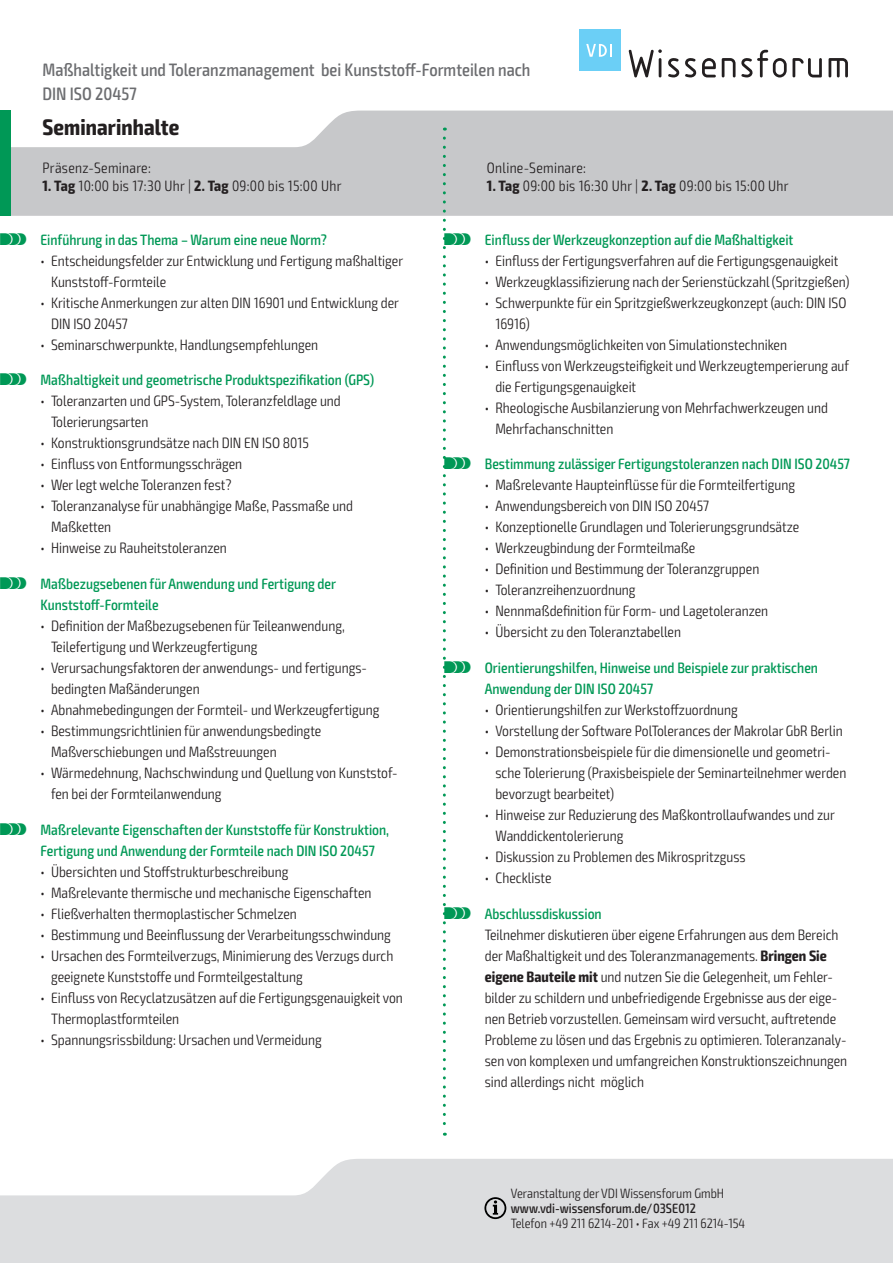
<style>
.page{position:relative;width:893px;height:1263px;background:#fff}
.page>*{position:absolute;margin:0;border:0;box-sizing:border-box;transform-origin:0 0}
.t1{font:700 condensed 22.5px "Exo 2";letter-spacing:.005em;color:#231f20}
.t2{font:500 condensed 18px/24px "Exo 2";color:#6c6d70}
.t3{font:300 condensed 15px/21px "Exo 2";color:#231f20}
.t4{font:500 condensed 15px/21px "Exo 2";color:#009856}
.t5{font:300 condensed 15px "Exo 2";letter-spacing:.02em;color:#231f20}
.t6{font:300 condensed 13.5px "Exo 2";color:#231f20}
.t7{font:500 condensed 13.5px "Exo 2";color:#231f20}
.s1{font-weight:700}
.s2{font-family:"VDI Iconset S4 A Regular";font-weight:400;font-stretch:normal}
.s3{font-family:"VDI Iconset S4 A Regular";font-weight:400;font-stretch:normal;color:#009856}
.s4{font-weight:500;color:#009856}
</style>
<div class="page">
<svg style="left:0;top:1159px;width:893px;height:104px;background:#e0e1e3"></svg>
<svg style="left:11px;top:111px;width:882px;height:105px;background:#cdced0"></svg>
<div style="left:0;top:111px;width:11px;height:105px;background:#009856"></div>
<svg style="left:484px;top:1197px;width:22px;height:22px"></svg>
<svg style="left:629px;top:49px;width:33px;height:28px"></svg>
<svg style="left:668px;top:58px;width:11px;height:19px"></svg>
<svg style="left:685px;top:58px;width:11px;height:19px"></svg>
<svg style="left:702px;top:58px;width:14px;height:19px"></svg>
<svg style="left:722px;top:58px;width:13px;height:19px"></svg>
<svg style="left:741px;top:50px;width:81px;height:27px"></svg>
<svg style="left:828px;top:58px;width:20px;height:19px"></svg>
<div style="left:579px;top:30px;width:41px;height:41px;background:#6bcff6"></div>
<svg style="left:586px;top:44px;width:26px;height:13px"></svg>
<svg style="left:443px;top:138px;width:3px;height:998px"></svg>
<p class="t2" style="left:43px;top:58px;width:489px">Maßhaltigkeit und Toleranzmanagement bei Kunststoff-Formteilen nach<br>DIN ISO 20457</p>
<h1 class="t1" style="left:43px;top:113px;width:138px">Seminarinhalte</h1>
<p class="t5" style="left:43px;top:159px;width:110px">Präsenz-Seminare:</p>
<p class="t5" style="left:43px;top:177px;width:300px"><span class="s1">1. Tag</span> 10:00 bis 17:30 Uhr | <span class="s1">2. Tag</span> 09:00 bis 15:00 Uhr</p>
<p class="t4" style="left:0;top:229px;width:328px"><span class="s2">S</span> Einführung in das Thema – Warum eine neue Norm?</p>
<p class="t3" style="left:51px;top:250px;width:354px;text-indent:-11px">• Entscheidungsfelder zur Entwicklung und Fertigung maßhaltiger<br>Kunststoff-Formteile</p>
<p class="t3" style="left:51px;top:292px;width:349px;text-indent:-11px">• Kritische Anmerkungen zur alten DIN 16901 und Entwicklung der<br>DIN ISO 20457</p>
<p class="t3" style="left:40px;top:334px;width:279px">• Seminarschwerpunkte, Handlungsempfehlungen</p>
<p class="t4" style="left:0;top:370px;width:376px"><span class="s2">S</span> Maßhaltigkeit und geometrische Produktspezifikation (GPS)</p>
<p class="t3" style="left:51px;top:391px;width:291px;text-indent:-11px">• Toleranzarten und GPS-System, Toleranzfeldlage und<br>Tolerierungsarten</p>
<p class="t3" style="left:40px;top:433px;width:270px">• Konstruktionsgrundsätze nach DIN EN ISO 8015</p>
<p class="t3" style="left:40px;top:454px;width:203px">• Einfluss von Entformungsschrägen</p>
<p class="t3" style="left:40px;top:475px;width:193px">• Wer legt welche Toleranzen fest?</p>
<p class="t3" style="left:51px;top:496px;width:304px;text-indent:-11px">• Toleranzanalyse für unabhängige Maße, Passmaße und<br>Maßketten</p>
<p class="t3" style="left:40px;top:538px;width:188px">• Hinweise zu Rauheitstoleranzen</p>
<p class="t4" style="left:40px;top:574px;width:297px;text-indent:-40px"><span class="s2">S</span> Maßbezugsebenen für Anwendung und Fertigung der<br>Kunststoff-Formteile</p>
<p class="t3" style="left:51px;top:616px;width:295px;text-indent:-11px">• Definition der Maßbezugsebenen für Teileanwendung,<br>Teilefertigung und Werkzeugfertigung</p>
<p class="t3" style="left:51px;top:658px;width:316px;text-indent:-11px">• Verursachungsfaktoren der anwendungs- und fertigungs&shy;bedingten Maßänderungen</p>
<p class="t3" style="left:40px;top:700px;width:341px">• Abnahmebedingungen der Formteil- und Werkzeugfertigung</p>
<p class="t3" style="left:51px;top:721px;width:272px;text-indent:-11px">• Bestimmungsrichtlinien für anwendungsbedingte<br>Maßverschiebungen und Maßstreuungen</p>
<p class="t3" style="left:51px;top:763px;width:348px;text-indent:-11px">• Wärmedehnung, Nachschwindung und Quellung von Kunststof&shy;fen bei der Formteilanwendung</p>
<p class="t4" style="left:40px;top:820px;width:350px;text-indent:-40px"><span class="s2">S</span> Maßrelevante Eigenschaften der Kunststoffe für Konstruktion,<br>Fertigung und Anwendung der Formteile nach DIN ISO 20457</p>
<p class="t3" style="left:40px;top:862px;width:250px">• Übersichten und Stoffstrukturbeschreibung</p>
<p class="t3" style="left:40px;top:883px;width:333px">• Maßrelevante thermische und mechanische Eigenschaften</p>
<p class="t3" style="left:40px;top:904px;width:258px">• Fließverhalten thermoplastischer Schmelzen</p>
<p class="t3" style="left:40px;top:925px;width:352px">• Bestimmung und Beeinflussung der Verarbeitungsschwindung</p>
<p class="t3" style="left:51px;top:946px;width:344px;text-indent:-11px">• Ursachen des Formteilverzugs, Minimierung des Verzugs durch geeignete Kunststoffe und Formteilgestaltung</p>
<p class="t3" style="left:51px;top:988px;width:353px;text-indent:-11px">• Einfluss von Recyclatzusätzen auf die Fertigungsgenauigkeit von<br>Thermoplastformteilen</p>
<p class="t3" style="left:40px;top:1030px;width:283px">• Spannungsrissbildung: Ursachen und Vermeidung</p>
<p class="t5" style="left:487px;top:159px;width:101px">Online-Seminare:</p>
<p class="t5" style="left:487px;top:177px;width:303px"><span class="s1">1. Tag</span> 09:00 bis 16:30 Uhr | <span class="s1">2. Tag</span> 09:00 bis 15:00 Uhr</p>
<p class="t4" style="left:444px;top:229px;width:351px"><span class="s2">S</span> Einfluss der Werkzeugkonzeption auf die Maßhaltigkeit</p>
<p class="t3" style="left:485px;top:250px;width:355px">• Einfluss der Fertigungsverfahren auf die Fertigungsgenauigkeit</p>
<p class="t3" style="left:485px;top:271px;width:366px">• Werkzeugklassifizierung nach der Serienstückzahl (Spritzgießen)</p>
<p class="t3" style="left:495px;top:292px;width:353px;text-indent:-11px">• Schwerpunkte für ein Spritzgießwerkzeugkonzept (auch: DIN ISO<br>16916)</p>
<p class="t3" style="left:485px;top:334px;width:304px">• Anwendungsmöglichkeiten von Simulationstechniken</p>
<p class="t3" style="left:495px;top:355px;width:355px;text-indent:-11px">• Einfluss von Werkzeugsteifigkeit und Werkzeugtemperierung auf die Fertigungsgenauigkeit</p>
<p class="t3" style="left:495px;top:397px;width:334px;text-indent:-11px">• Rheologische Ausbilanzierung von Mehrfachwerkzeugen und<br>Mehrfachanschnitten</p>
<p class="t4" style="left:444px;top:454px;width:407px"><span class="s2">S</span> Bestimmung zulässiger Fertigungstoleranzen nach DIN ISO 20457</p>
<p class="t3" style="left:485px;top:475px;width:312px">• Maßrelevante Haupteinflüsse für die Formteilfertigung</p>
<p class="t3" style="left:485px;top:496px;width:226px">• Anwendungsbereich von DIN ISO 20457</p>
<p class="t3" style="left:485px;top:517px;width:316px">• Konzeptionelle Grundlagen und Tolerierungsgrundsätze</p>
<p class="t3" style="left:485px;top:538px;width:212px">• Werkzeugbindung der Formteilmaße</p>
<p class="t3" style="left:485px;top:559px;width:276px">• Definition und Bestimmung der Toleranzgruppen</p>
<p class="t3" style="left:485px;top:580px;width:152px">• Toleranzreihenzuordnung</p>
<p class="t3" style="left:485px;top:601px;width:285px">• Nennmaßdefinition für Form- und Lagetoleranzen</p>
<p class="t3" style="left:485px;top:622px;width:198px">• Übersicht zu den Toleranztabellen</p>
<p class="t4" style="left:485px;top:658px;width:335px;text-indent:-40px"><span class="s2">S</span> Orientierungshilfen, Hinweise und Beispiele zur praktischen<br>Anwendung der DIN ISO 20457</p>
<p class="t3" style="left:485px;top:700px;width:255px">• Orientierungshilfen zur Werkstoffzuordnung</p>
<p class="t3" style="left:485px;top:721px;width:359px">• Vorstellung der Software PolTolerances der Makrolar GbR Berlin</p>
<p class="t3" style="left:495px;top:742px;width:352px;text-indent:-11px">• Demonstrationsbeispiele für die dimensionelle und geometri&shy;sche Tolerierung (Praxisbeispiele der Seminarteilnehmer werden bevorzugt bearbeitet)</p>
<p class="t3" style="left:495px;top:805px;width:341px;text-indent:-11px">• Hinweise zur Reduzierung des Maßkontrollaufwandes und zur<br>Wanddickentolerierung</p>
<p class="t3" style="left:485px;top:847px;width:262px">• Diskussion zu Problemen des Mikrospritzguss</p>
<p class="t3" style="left:485px;top:868px;width:68px">• Checkliste</p>
<p class="t3" style="left:485px;top:904px;width:364px;text-indent:-40px"><span class="s3">S</span> <span class="s4">Abschlussdiskussion<br></span>Teilnehmer diskutieren über eigene Erfahrungen aus dem Bereich der Maßhaltigkeit und des Toleranzmanagements. <span class="s1">Bringen Sie eigene Bauteile mit</span> und nutzen Sie die Gelegenheit, um Fehler&shy;bilder zu schildern und unbefriedigende Ergebnisse aus der eige&shy;nen Betrieb vorzustellen. Gemeinsam wird versucht, auftretende Probleme zu lösen und das Ergebnis zu optimieren. Toleranzanaly&shy;sen von komplexen und umfangreichen Konstruktionszeichnungen sind allerdings nicht möglich</p>
<p class="t6" style="left:511px;top:1185px;width:215px">Veranstaltung der VDI Wissensforum GmbH</p>
<p class="t7" style="left:511px;top:1200px;width:186px">www.vdi-wissensforum.de/03SE012</p>
<p class="t6" style="left:511px;top:1215px;width:236px">Telefon +49 211 6214-201 • Fax +49 211 6214-154</p>
</div>
